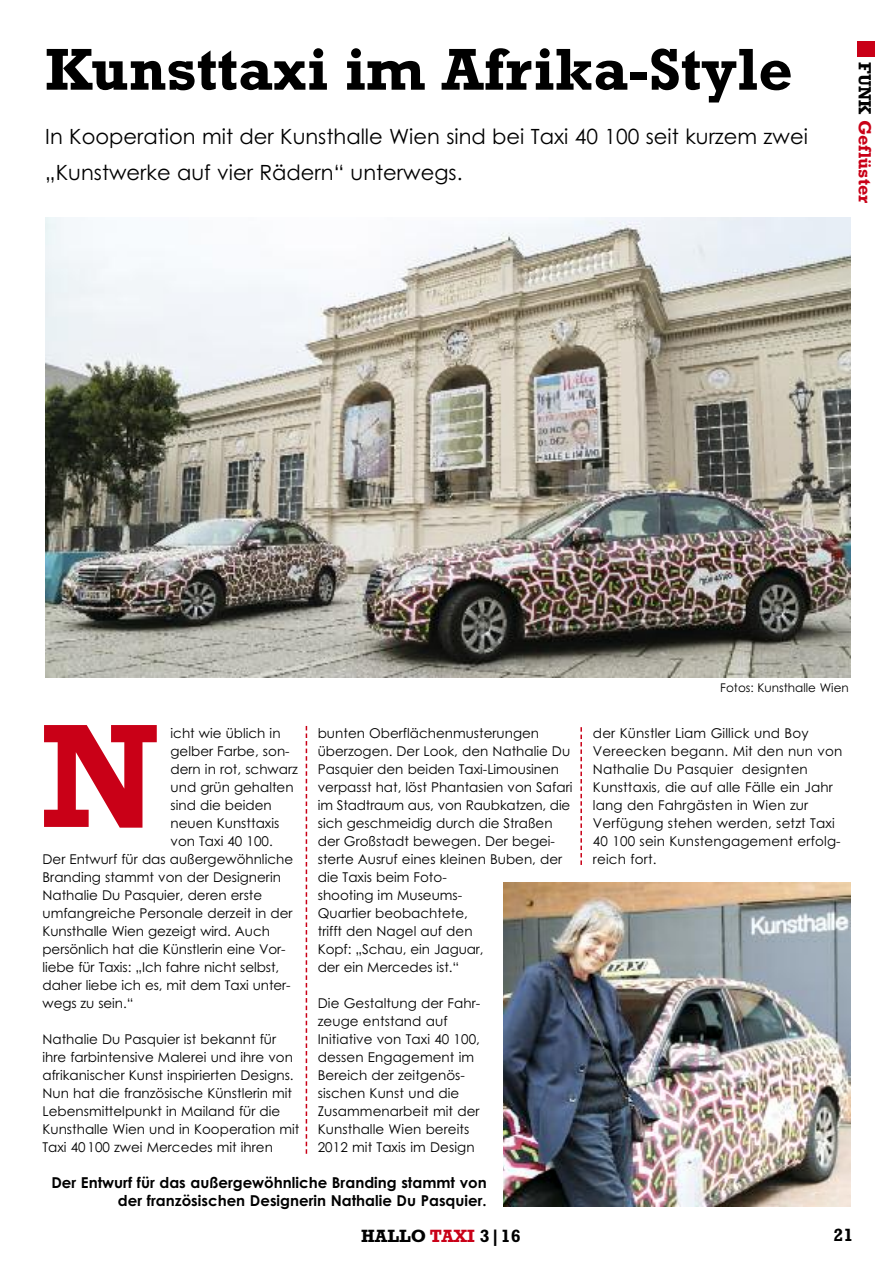
<style>
.page{position:relative;width:893px;height:1263px;background:#fff}
.page>*{position:absolute;margin:0;border:0;box-sizing:border-box;transform-origin:0 0}
.t1{font:700 150px "Rockwell";color:#c90017}
.t2{font:700 60px "Rockwell";color:#000}
.t3{font:21px/36px "Century Gothic";color:#000}
.t4{font:700 18px "Rockwell";color:#000}
.t5{font:700 18px "Rockwell";color:#c90017}
.t6{font:700 15px/18px "Century Gothic";color:#000;text-align:right}
.t7{font:13.5px/18px "Century Gothic";color:#000}
.t8{font:12px "Century Gothic";color:#000}
.s1{color:#000}
.s2{color:#c90017}
</style>
<div class="page">
<div style="left:857px;top:42px;width:17px;height:15px;background:#c90017"></div>
<img style="left:45px;top:217px;width:805px;height:460px">
<img style="left:503px;top:883px;width:347px;height:323px">
<svg style="left:306px;top:726px;width:1px;height:428px"></svg>
<svg style="left:580px;top:727px;width:2px;height:138px"></svg>
<h2 class="t2" style="left:45px;top:34px;width:749px">Kunsttaxi im Afrika-Style</h2>
<h3 class="t3" style="left:45px;top:119px;width:764px">In Kooperation mit der Kunsthalle Wien sind bei Taxi 40 100 seit kurzem zwei „Kunstwerke auf vier Rädern“ unterwegs.</h3>
<h3 class="t5" style="left:875px;top:62px;width:143px;rotate:90deg"><span class="s1">FUNK</span> Geflüster</h3>
<h1 class="t1" style="left:40px;top:687px;width:120px">N</h1>
<p class="t7" style="left:171px;top:724px;width:112px">icht wie üblich in</p>
<p class="t7" style="left:171px;top:742px;width:121px">gelber Farbe, son-</p>
<p class="t7" style="left:171px;top:760px;width:129px">dern in rot, schwarz</p>
<p class="t7" style="left:171px;top:778px;width:125px">und grün gehalten</p>
<p class="t7" style="left:171px;top:796px;width:103px">sind die beiden</p>
<p class="t7" style="left:171px;top:814px;width:110px">neuen Kunsttaxis</p>
<p class="t7" style="left:171px;top:832px;width:104px">von Taxi 40 100.</p>
<p class="t7" style="left:43px;top:850px;width:252px">Der Entwurf für das außergewöhnliche</p>
<p class="t7" style="left:43px;top:868px;width:240px">Branding stammt von der Designerin</p>
<p class="t7" style="left:43px;top:886px;width:221px">Nathalie Du Pasquier, deren erste</p>
<p class="t7" style="left:43px;top:904px;width:252px">umfangreiche Personale derzeit in der</p>
<p class="t7" style="left:43px;top:922px;width:229px">Kunsthalle Wien gezeigt wird. Auch</p>
<p class="t7" style="left:43px;top:940px;width:245px">persönlich hat die Künstlerin eine Vor-</p>
<p class="t7" style="left:43px;top:958px;width:238px">liebe für Taxis: „Ich fahre nicht selbst,</p>
<p class="t7" style="left:43px;top:976px;width:250px">daher liebe ich es, mit dem Taxi unter-</p>
<p class="t7" style="left:43px;top:994px;width:92px">wegs zu sein.“</p>
<p class="t7" style="left:43px;top:1030px;width:258px">Nathalie Du Pasquier ist bekannt für ihre farbintensive Malerei und ihre von afrikanischer Kunst inspirierten Designs.<br>Nun hat die französische Künstlerin mit Lebensmittelpunkt in Mailand für die Kunsthalle Wien und in Kooperation mit Taxi 40100 zwei Mercedes mit ihren</p>
<p class="t7" style="left:318px;top:724px;width:256px">bunten Oberflächenmusterungen überzogen. Der Look, den Nathalie Du<br>Pasquier den beiden Taxi-Limousinen verpasst hat, löst Phantasien von Safari im Stadtraum aus, von Raubkatzen, die sich geschmeidig durch die Straßen der Großstadt bewegen. Der begei&shy;sterte Ausruf eines kleinen Buben, der die Taxis beim Foto-<br>shooting im Museums-<br>Quartier beobachtete,<br>trifft den Nagel auf den<br>Kopf: „Schau, ein Jaguar,<br>der ein Mercedes ist.“</p>
<p class="t7" style="left:318px;top:994px;width:164px">Die Gestaltung der Fahr&shy;zeuge entstand auf<br>Initiative von Taxi 40 100, dessen Engagement im<br>Bereich der zeitgenös&shy;sischen Kunst und die<br>Zusammenarbeit mit der<br>Kunsthalle Wien bereits<br>2012 mit Taxis im Design</p>
<p class="t6" style="left:51px;top:1174px;width:437px">Der Entwurf für das außergewöhnliche Branding stammt von der französischen Designerin Nathalie Du Pasquier.</p>
<p class="t8" style="left:720px;top:681px;width:130px">Fotos: Kunsthalle Wien</p>
<p class="t7" style="left:593px;top:724px;width:251px">der Künstler Liam Gillick und Boy<br>Vereecken begann. Mit den nun von<br>Nathalie Du Pasquier designten<br>Kunsttaxis, die auf alle Fälle ein Jahr lang den Fahrgästen in Wien zur<br>Verfügung stehen werden, setzt Taxi<br>40 100 sein Kunstengagement erfolg&shy;reich fort.</p>
<h3 class="t4" style="left:361px;top:1225px;width:161px">HALLO <span class="s2">TAXI</span> 3|16</h3>
<h3 class="t4" style="left:834px;top:1225px;width:21px">21</h3>
</div>
